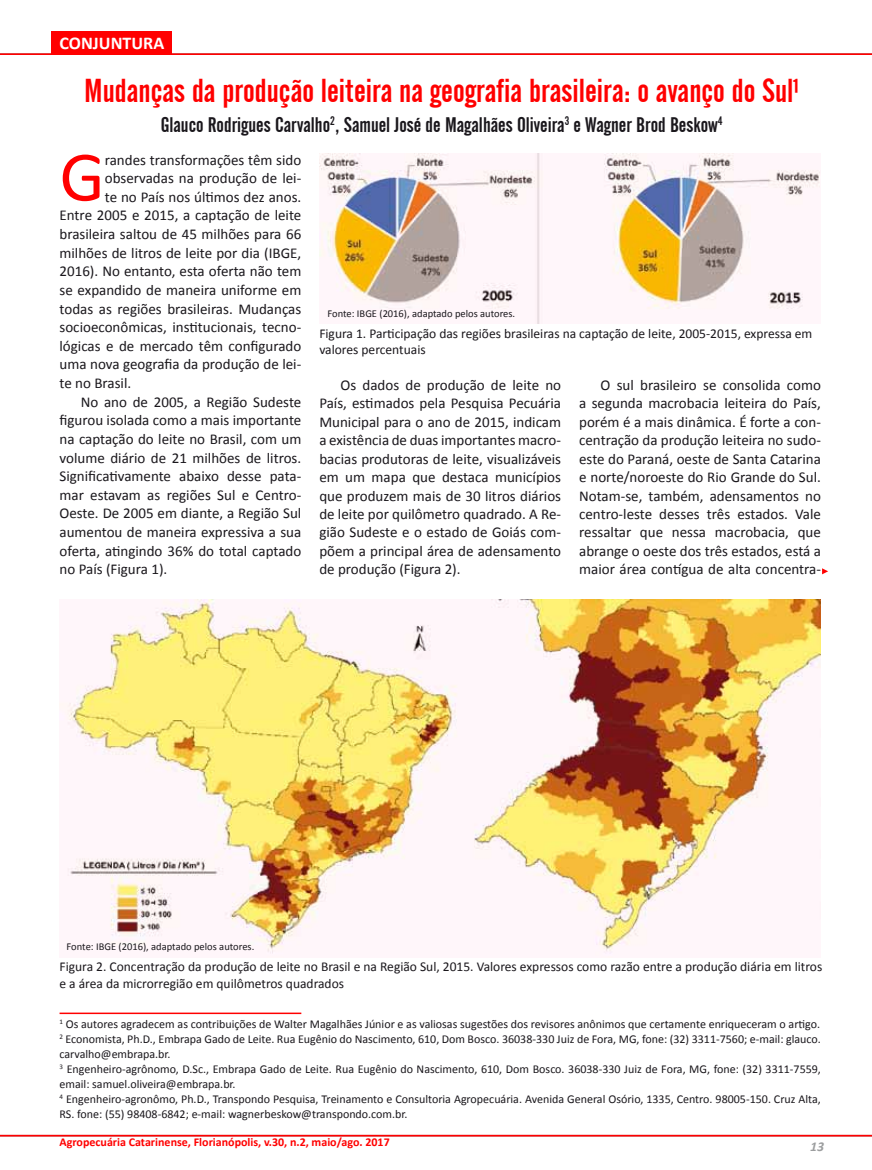
<style>
.page{position:relative;width:872px;height:1170px;background:#fff}
.page>*{position:absolute;margin:0;border:0;box-sizing:border-box;transform-origin:0 0}
.t1{font:71.7px "Calibri";color:#f00}
.t2{font:33px "Alternate Gothic No 2 BT";color:#f00}
.t3{font:21px "Alternate Gothic No 2 BT";color:#1a171c}
.t4{font:700 18px "Calibri";color:#fff}
.t5{font:15px/18.5px "Calibri";color:#1a171c;text-align:justify}
.t6{font:13.5px/16.5px "Calibri";color:#1a171c}
.t7{font:italic 700 13.5px "Calibri";color:#9c9e9f}
.t8{font:12px/15px "Calibri";color:#1a171c}
.t9{font:700 12px "Calibri";color:#f00}
.t10{font:10.5px "Calibri";color:#1a171c}
</style>
<div class="page">
<div style="left:51px;top:32px;width:121px;height:22px;background:#f00"></div>
<hr style="left:0;top:53px;width:872px;height:2px;background:#f00">
<hr style="left:0;top:1134px;width:872px;height:2px;background:#f00">
<img style="left:319px;top:153px;width:502px;height:170px">
<img style="left:60px;top:599px;width:761px;height:355px">
<svg style="left:822px;top:568px;width:6px;height:6px"></svg>
<hr style="left:60px;top:1012px;width:241px;height:1px;background:#f00">
<p class="t4" style="left:60px;top:30px;width:12px">CON</p>
<p class="t4" style="left:93px;top:30px;width:73px">JUNTURA</p>
<h2 class="t2" style="left:84px;top:72px;width:716px">Mudanças da produção leiteira na geografia brasileira: o avanço do Sul¹</h2>
<h3 class="t3" style="left:161px;top:113px;width:563px">Glauco Rodrigues Carvalho<sup>2</sup>, Samuel José de Magalhães Oliveira<sup>3</sup> e Wagner Brod Beskow<sup>4</sup></h3>
<h1 class="t1" style="left:60px;top:127px;width:47px">G</h1>
<p class="t5" style="left:105px;top:150px;width:198px">randes transformações têm sido</p>
<p class="t5" style="left:105px;top:168px;width:198px">observadas na produção de lei-</p>
<p class="t5" style="left:105px;top:187px;width:198px">te no País nos últimos dez anos.</p>
<p class="t5" style="left:60px;top:206px;width:243px">Entre 2005 e 2015, a captação de leite</p>
<p class="t5" style="left:60px;top:224px;width:243px">brasileira saltou de 45 milhões para 66</p>
<p class="t5" style="left:60px;top:243px;width:243px">milhões de litros de leite por dia (IBGE,</p>
<p class="t5" style="left:60px;top:262px;width:243px">2016). No entanto, esta oferta não tem</p>
<p class="t5" style="left:60px;top:280px;width:243px">se expandido de maneira uniforme em</p>
<p class="t5" style="left:60px;top:299px;width:243px">todas as regiões brasileiras. Mudanças</p>
<p class="t5" style="left:60px;top:317px;width:243px">socioeconômicas, institucionais, tecno-</p>
<p class="t5" style="left:60px;top:336px;width:243px">lógicas e de mercado têm configurado</p>
<p class="t5" style="left:60px;top:355px;width:243px">uma nova geografia da produção de lei-</p>
<p class="t5" style="left:60px;top:373px;width:73px">te no Brasil.</p>
<p class="t5" style="left:81px;top:392px;width:222px">No ano de 2005, a Região Sudeste</p>
<p class="t5" style="left:60px;top:410px;width:243px">figurou isolada como a mais importante</p>
<p class="t5" style="left:60px;top:429px;width:243px">na captação do leite no Brasil, com um</p>
<p class="t5" style="left:60px;top:448px;width:243px">volume diário de 21 milhões de litros.</p>
<p class="t5" style="left:60px;top:466px;width:243px">Significativamente abaixo desse pata-</p>
<p class="t5" style="left:60px;top:485px;width:243px">mar estavam as regiões Sul e Centro-</p>
<p class="t5" style="left:60px;top:503px;width:243px">Oeste. De 2005 em diante, a Região Sul</p>
<p class="t5" style="left:60px;top:522px;width:243px">aumentou de maneira expressiva a sua</p>
<p class="t5" style="left:60px;top:541px;width:243px">oferta, atingindo 36% do total captado</p>
<p class="t5" style="left:60px;top:559px;width:109px">no País (Figura 1).</p>
<p class="t10" style="left:327px;top:306px;width:189px">Fonte: IBGE (2016), adaptado pelos autores.</p>
<p class="t6" style="left:319px;top:325px;width:494px">Figura 1. Participação das regiões brasileiras na captação de leite, 2005-2015, expressa em valores percentuais</p>
<p class="t5" style="left:319px;top:375px;width:243px;text-indent:21px">Os dados de produção de leite no País, estimados pela Pesquisa Pecuária Municipal para o ano de 2015, indicam a existência de duas importantes macro&shy;bacias produtoras de leite, visualizáveis em um mapa que destaca municípios que produzem mais de 30 litros diários de leite por quilômetro quadrado. A Re&shy;gião Sudeste e o estado de Goiás com&shy;põem a principal área de adensamento de produção (Figura 2).</p>
<p class="t5" style="left:579px;top:375px;width:243px;text-indent:21px">O sul brasileiro se consolida como a segunda macrobacia leiteira do País, porém é a mais dinâmica. É forte a con&shy;centração da produção leiteira no sudo&shy;este do Paraná, oeste de Santa Catarina e norte/noroeste do Rio Grande do Sul.<br>Notam-se, também, adensamentos no centro-leste desses três estados. Vale ressaltar que nessa macrobacia, que abrange o oeste dos três estados, está a maior área contígua de alta concentra-</p>
<p class="t10" style="left:67px;top:938px;width:189px">Fonte: IBGE (2016), adaptado pelos autores.</p>
<p class="t6" style="left:60px;top:958px;width:764px">Figura 2. Concentração da produção de leite no Brasil e na Região Sul, 2015. Valores expressos como razão entre a produção diária em litros e a área da microrregião em quilômetros quadrados</p>
<p class="t8" style="left:60px;top:1016px;width:763px"><sup>1</sup> Os autores agradecem as contribuições de Walter Magalhães Júnior e as valiosas sugestões dos revisores anônimos que certamente enriqueceram o artigo.<br><sup>2</sup> Economista, Ph.D., Embrapa Gado de Leite. Rua Eugênio do Nascimento, 610, Dom Bosco. 36038-330 Juiz de Fora, MG, fone: (32) 3311-7560; e-mail: glauco. carvalho@embrapa.br.<br><sup>3</sup> Engenheiro-agrônomo, D.Sc., Embrapa Gado de Leite. Rua Eugênio do Nascimento, 610, Dom Bosco. 36038-330 Juiz de Fora, MG, fone: (32) 3311-7559, email: samuel.oliveira@embrapa.br.<br><sup>4</sup> Engenheiro-agronômo, Ph.D., Transpondo Pesquisa, Treinamento e Consultoria Agropecuária. Avenida General Osório, 1335, Centro. 98005-150. Cruz Alta, RS. fone: (55) 98408-6842; e-mail: wagnerbeskow@transpondo.com.br.</p>
<p class="t9" style="left:60px;top:1133px;width:332px">Agropecuária Catarinense, Florianópolis, v.30, n.2, maio/ago. 2017</p>
<p class="t7" style="left:810px;top:1137px;width:16px">13</p>
</div>
